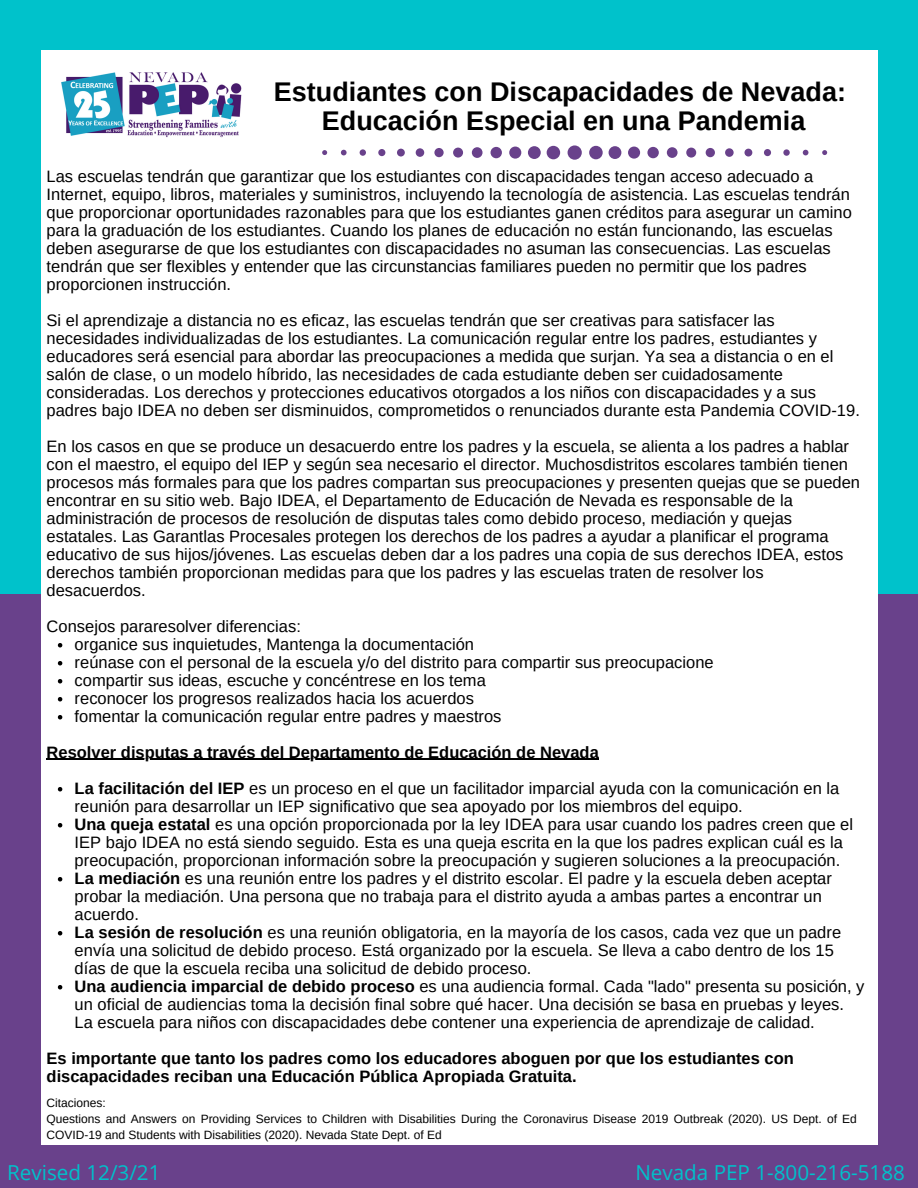
<style>
.page{position:relative;width:918px;height:1188px;background:#00c2cb}
.page>*{position:absolute;margin:0;border:0;box-sizing:border-box;transform-origin:0 0}
.t1{font:700 27px/29.2px "Arimo";color:#000;text-align:center}
.t2{font:20.7px "Open Sans";color:#00c2cb}
.t3{font:16.5px/18px "Arimo";color:#000}
.t4{font:700 16.5px/18px "Arimo";color:#000}
.t5{font:12px/16px "Arimo";color:#000}
.s1{font-weight:700}
</style>
<div class="page">
<div style="left:0;top:594px;width:918px;height:594px;background:#69418b"></div>
<div style="left:41px;top:50px;width:837px;height:1095px;background:#fff"></div>
<svg style="left:58px;top:643px;width:4px;height:4px"></svg>
<svg style="left:58px;top:661px;width:4px;height:4px"></svg>
<svg style="left:58px;top:679px;width:4px;height:4px"></svg>
<svg style="left:58px;top:697px;width:4px;height:4px"></svg>
<svg style="left:58px;top:715px;width:4px;height:4px"></svg>
<svg style="left:58px;top:787px;width:4px;height:4px"></svg>
<svg style="left:58px;top:823px;width:4px;height:4px"></svg>
<svg style="left:58px;top:877px;width:4px;height:4px"></svg>
<svg style="left:58px;top:931px;width:4px;height:4px"></svg>
<svg style="left:58px;top:985px;width:4px;height:4px"></svg>
<hr style="left:47px;top:759px;width:552px;height:1px;background:#000">
<img style="left:62px;top:72px;width:180px;height:66px">
<svg style="left:322px;top:145px;width:505px;height:15px"></svg>
<h2 class="t1" style="left:274px;top:77px;width:574px">Estudiantes con Discapacidades de Nevada:<br>Educación Especial en una Pandemia</h2>
<p class="t3" style="left:47px;top:167px;width:807px">Las escuelas tendrán que garantizar que los estudiantes con discapacidades tengan acceso adecuado a Internet, equipo, libros, materiales y suministros, incluyendo la tecnología de asistencia. Las escuelas tendrán que proporcionar oportunidades razonables para que los estudiantes ganen créditos para asegurar un camino para la graduación de los estudiantes. Cuando los planes de educación no están funcionando, las escuelas deben asegurarse de que los estudiantes con discapacidades no asuman las consecuencias. Las escuelas tendrán que ser flexibles y entender que las circunstancias familiares pueden no permitir que los padres proporcionen instrucción.</p>
<p class="t3" style="left:47px;top:311px;width:815px">Si el aprendizaje a distancia no es eficaz, las escuelas tendrán que ser creativas para satisfacer las necesidades individualizadas de los estudiantes. La comunicación regular entre los padres, estudiantes y educadores será esencial para abordar las preocupaciones a medida que surjan. Ya sea a distancia o en el salón de clase, o un modelo híbrido, las necesidades de cada estudiante deben ser cuidadosamente consideradas. Los derechos y protecciones educativos otorgados a los niños con discapacidades y a sus padres bajo IDEA no deben ser disminuidos, comprometidos o renunciados durante esta Pandemia COVID-19.</p>
<p class="t3" style="left:47px;top:437px;width:815px">En los casos en que se produce un desacuerdo entre los padres y la escuela, se alienta a los padres a hablar con el maestro, el equipo del IEP y según sea necesario el director. Muchosdistritos escolares también tienen procesos más formales para que los padres compartan sus preocupaciones y presenten quejas que se pueden encontrar en su sitio web. Bajo IDEA, el Departamento de Educación de Nevada es responsable de la administración de procesos de resolución de disputas tales como debido proceso, mediación y quejas estatales. Las Garantlas Procesales protegen los derechos de los padres a ayudar a planificar el programa educativo de sus hijos/jóvenes. Las escuelas deben dar a los padres una copia de sus derechos IDEA, estos derechos también proporcionan medidas para que los padres y las escuelas traten de resolver los desacuerdos.</p>
<p class="t3" style="left:75px;top:617px;width:641px;text-indent:-28px">Consejos pararesolver diferencias:<br>organice sus inquietudes, Mantenga la documentación<br>reúnase con el personal de la escuela y/o del distrito para compartir sus preocupacione compartir sus ideas, escuche y concéntrese en los tema<br>reconocer los progresos realizados hacia los acuerdos<br>fomentar la comunicación regular entre padres y maestros</p>
<p class="t4" style="left:47px;top:743px;width:554px">Resolver disputas a través del Departamento de Educación de Nevada</p>
<p class="t3" style="left:75px;top:779px;width:791px"><span class="s1">La facilitación del IEP</span> es un proceso en el que un facilitador imparcial ayuda con la comunicación en la reunión para desarrollar un IEP significativo que sea apoyado por los miembros del equipo.<br><span class="s1">Una queja estatal</span> es una opción proporcionada por la ley IDEA para usar cuando los padres creen que el IEP bajo IDEA no está siendo seguido. Esta es una queja escrita en la que los padres explican cuál es la preocupación, proporcionan información sobre la preocupación y sugieren soluciones a la preocupación.<br><span class="s1">La mediación</span> es una reunión entre los padres y el distrito escolar. El padre y la escuela deben aceptar probar la mediación. Una persona que no trabaja para el distrito ayuda a ambas partes a encontrar un acuerdo.<br><span class="s1">La sesión de resolución</span> es una reunión obligatoria, en la mayoría de los casos, cada vez que un padre envía una solicitud de debido proceso. Está organizado por la escuela. Se lleva a cabo dentro de los 15 días de que la escuela reciba una solicitud de debido proceso.<br><span class="s1">Una audiencia imparcial de debido proceso</span> es una audiencia formal. Cada "lado" presenta su posición, y un oficial de audiencias toma la decisión final sobre qué hacer. Una decisión se basa en pruebas y leyes.<br>La escuela para niños con discapacidades debe contener una experiencia de aprendizaje de calidad.</p>
<p class="t4" style="left:47px;top:1049px;width:749px">Es importante que tanto los padres como los educadores aboguen por que los estudiantes con discapacidades reciban una Educación Pública Apropiada Gratuita.</p>
<p class="t5" style="left:47px;top:1095px;width:812px">Citaciones:<br>Questions and Answers on Providing Services to Children with Disabilities During the Coronavirus Disease 2019 Outbreak (2020). US Dept. of Ed<br>COVID-19 and Students with Disabilities (2020). Nevada State Dept. of Ed</p>
<p class="t2" style="left:7px;top:1158px;width:155px">Revised 12/3/21</p>
<p class="t2" style="left:635px;top:1158px;width:271px">Nevada PEP 1-800-216-5188</p>
</div>
